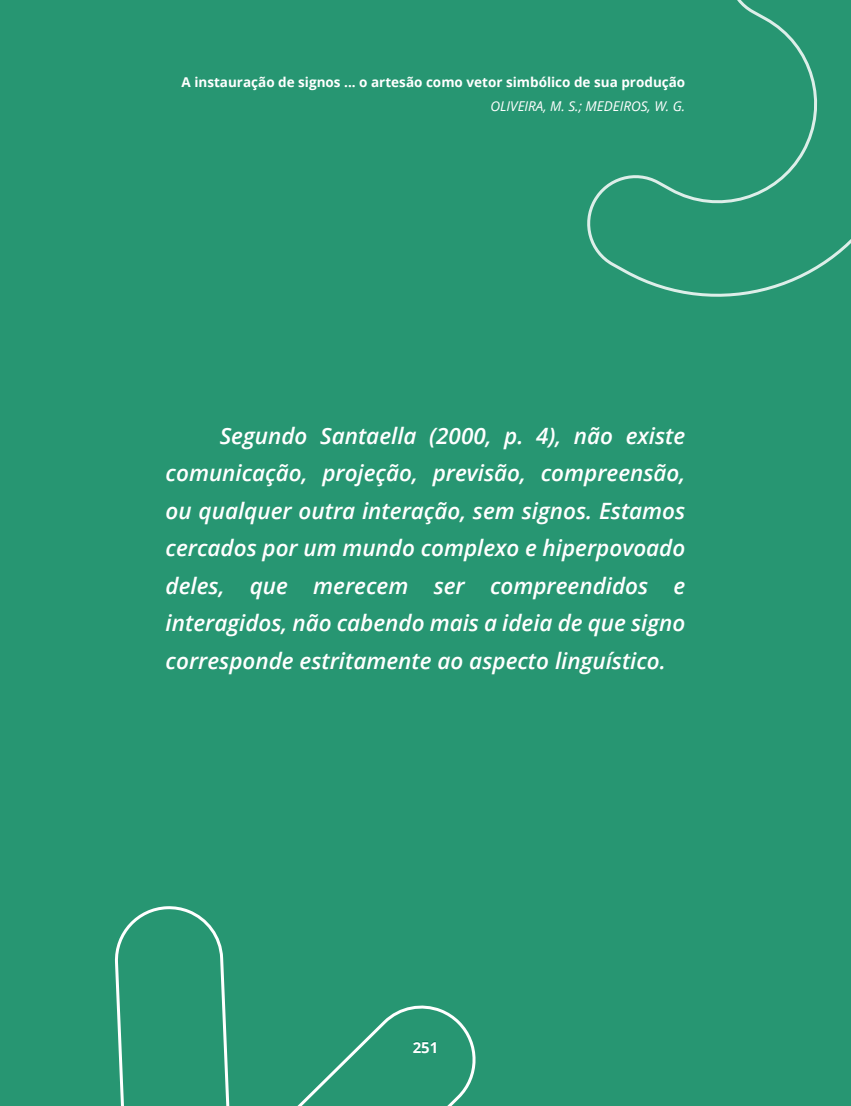
<style>
.page{position:relative;width:851px;height:1106px;background:#fff}
.page>*{position:absolute;margin:0;border:0;box-sizing:border-box;transform-origin:0 0}
.t1{font:italic 600 22.5px/37.5px "Open Sans";color:#fff;text-align:justify}
.t2{font:700 15px "Open Sans";color:#fff}
.t3{font:700 13.5px "Open Sans";color:#fff}
.t4{font:italic 13.5px "Open Sans";color:#fff}
</style>
<div class="page">
<div style="left:0;top:0;width:850px;height:1106px;background:#279672"></div>
<svg style="left:587px;top:0;width:263px;height:297px"></svg>
<svg style="left:115px;top:906px;width:361px;height:200px"></svg>
<p class="t3" style="left:181px;top:72px;width:505px">A instauração de signos ... o artesão como vetor simbólico de sua produção</p>
<p class="t4" style="left:490px;top:97px;width:196px">OLIVEIRA, M. S.; MEDEIROS, W. G.</p>
<p class="t1" style="left:166px;top:416px;width:521px;text-indent:54px">Segundo Santaella (2000, p. 4), não existe comunicação, projeção, previsão, compreensão, ou qualquer outra interação, sem signos. Estamos cercados por um mundo complexo e hiperpovoado deles, que merecem ser compreendidos e interagidos, não cabendo mais a ideia de que signo corresponde estritamente ao aspecto linguístico.</p>
<p class="t2" style="left:412px;top:1036px;width:27px">251</p>
</div>
